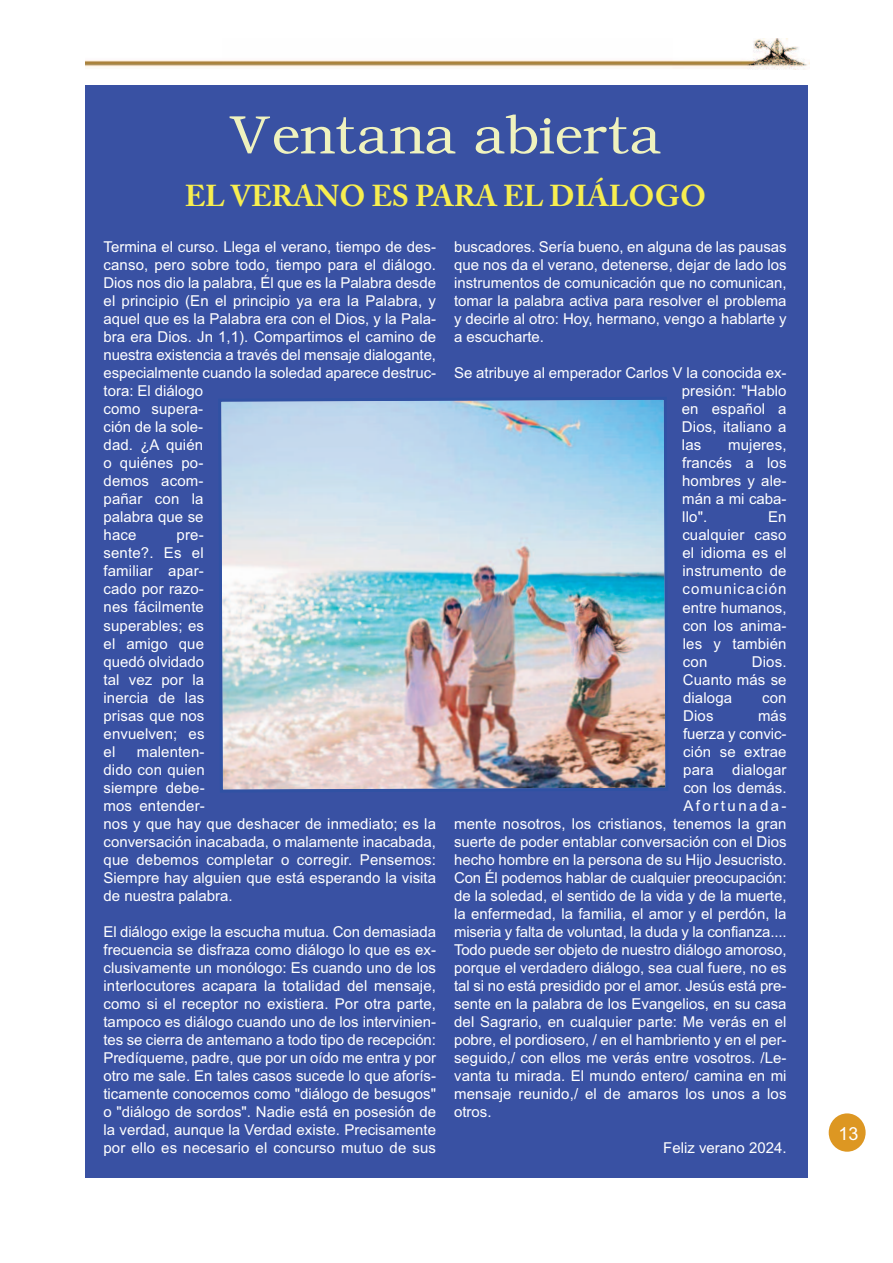
<style>
.page{position:relative;width:893px;height:1263px;background:#fff}
.page>*{position:absolute;margin:0;border:0;box-sizing:border-box;transform-origin:0 0}
.t1{font:54px "Angleterre";color:#eff2be}
.t2{font:700 30px "Adobe Caslon Pro";color:#f7ee50}
.t3{font:18px "Arial";color:#fff}
.t4{font:15px/18px "Arial";color:#fff;text-align:justify}
.t5{font:15px "Arial";letter-spacing:.165em;color:#fff}
</style>
<div class="page">
<div style="left:829px;top:1113px;width:37px;height:39px;background:#dd9722;border-radius:50%"></div>
<img style="left:85px;top:38px;width:725px;height:32px">
<div style="left:85px;top:85px;width:723px;height:1093px;background:#3951a3"></div>
<img style="left:221px;top:400px;width:445px;height:390px">
<h1 class="t1" style="left:231px;top:100px;width:432px">Ventana abierta</h1>
<h2 class="t2" style="left:185px;top:184px;width:523px">EL VERANO ES PARA EL DIÁLOGO</h2>
<p class="t4" style="left:103px;top:238px;width:334px;text-align:left">Termina el curso. Llega el verano, tiempo de des&shy;canso, pero sobre todo, tiempo para el diálogo.<br>Dios nos dio la palabra, Él que es la Palabra desde el principio (En el principio ya era la Palabra, y aquel que es la Palabra era con el Dios, y la Pala&shy;bra era Dios. Jn 1,1). Compartimos el camino de nuestra existencia a través del mensaje dialogante, especialmente cuando la soledad aparece destruc&shy;tora: El diálogo<br>como supera-<br>ción de la sole-<br>dad. ¿A quién<br>o quiénes po-<br>demos acom-<br>pañar con la<br>palabra que se<br>hace</p>
<p class="t4" style="left:104px;top:526px;width:103px;text-indent:73px">pre&shy;sente?. Es el familiar apar&shy;cado por razo&shy;nes fácilmente superables; es el amigo que quedó olvidado tal vez por la inercia de las prisas que nos envuelven; es el</p>
<p class="t4" style="left:104px;top:742px;width:334px;text-align:left;text-indent:33px">malenten-<br>dido con quien<br>siempre debe-<br>mos entender-<br>nos y que hay que deshacer de inmediato; es la conversación inacabada, o malamente inacabada, que debemos completar o corregir. Pensemos:<br>Siempre hay alguien que está esperando la visita de nuestra palabra.</p>
<p class="t4" style="left:103px;top:922px;width:334px">El diálogo exige la escucha mutua. Con demasiada frecuencia se disfraza como diálogo lo que es ex&shy;clusivamente un monólogo: Es cuando uno de los interlocutores acapara la totalidad del mensaje, como si el receptor no existiera. Por otra parte, tampoco es diálogo cuando uno de los intervinien&shy;tes se cierra de antemano a todo tipo de recepción:<br>Predíqueme, padre, que por un oído me entra y por otro me sale. En tales casos sucede lo que aforís&shy;ticamente conocemos como "diálogo de besugos" o "diálogo de sordos". Nadie está en posesión de la verdad, aunque la Verdad existe. Precisamente por ello es necesario el concurso mutuo de sus</p>
<p class="t4" style="left:454px;top:238px;width:334px">buscadores. Sería bueno, en alguna de las pausas que nos da el verano, detenerse, dejar de lado los instrumentos de comunicación que no comunican, tomar la palabra activa para resolver el problema y decirle al otro: Hoy, hermano, vengo a hablarte y a escucharte.</p>
<p class="t4" style="left:682px;top:364px;width:106px;text-indent:-228px">Se atribuye al emperador Carlos V la conocida ex&shy;presión: "Hablo en español a Dios, italiano a las</p>
<p class="t4" style="left:682px;top:436px;width:106px;text-indent:46px">mujeres, francés a los hombres y ale&shy;mán a mi caba&shy;llo".</p>
<p class="t4" style="left:682px;top:508px;width:106px;text-indent:86px">En cualquier caso el idioma es el instrumento de comunicación entre humanos, con los anima&shy;les y también con</p>
<p class="t4" style="left:683px;top:652px;width:105px;text-indent:69px">Dios.<br>Cuanto más se dialoga</p>
<p class="t4" style="left:762px;top:688px;width:26px">con</p>
<p class="t4" style="left:683px;top:706px;width:32px">Dios</p>
<p class="t4" style="left:758px;top:706px;width:30px">más</p>
<p class="t4" style="left:683px;top:724px;width:105px">fuerza y convic-</p>
<p class="t4" style="left:683px;top:742px;width:105px">ción se extrae</p>
<p class="t4" style="left:683px;top:760px;width:105px">para dialogar</p>
<p class="t4" style="left:683px;top:778px;width:105px">con los demás.</p>
<p class="t5" style="left:683px;top:796px;width:105px">Afortunada-</p>
<p class="t4" style="left:454px;top:814px;width:334px">mente nosotros, los cristianos, tenemos la gran</p>
<p class="t4" style="left:454px;top:832px;width:334px">suerte de poder entablar conversación con el Dios</p>
<p class="t4" style="left:454px;top:850px;width:334px">hecho hombre en la persona de su Hijo Jesucristo.</p>
<p class="t4" style="left:454px;top:868px;width:334px">Con Él podemos hablar de cualquier preocupación:</p>
<p class="t4" style="left:454px;top:886px;width:334px">de la soledad, el sentido de la vida y de la muerte,</p>
<p class="t4" style="left:454px;top:904px;width:334px">la enfermedad, la familia, el amor y el perdón, la</p>
<p class="t4" style="left:454px;top:922px;width:334px">miseria y falta de voluntad, la duda y la confianza....</p>
<p class="t4" style="left:454px;top:940px;width:334px">Todo puede ser objeto de nuestro diálogo amoroso,</p>
<p class="t4" style="left:454px;top:958px;width:334px">porque el verdadero diálogo, sea cual fuere, no es</p>
<p class="t4" style="left:454px;top:976px;width:334px">tal si no está presidido por el amor. Jesús está pre-</p>
<p class="t4" style="left:454px;top:994px;width:334px">sente en la palabra de los Evangelios, en su casa</p>
<p class="t4" style="left:454px;top:1012px;width:334px">del Sagrario, en cualquier parte: Me verás en el</p>
<p class="t4" style="left:454px;top:1030px;width:334px">pobre, el pordiosero, / en el hambriento y en el per-</p>
<p class="t4" style="left:454px;top:1048px;width:334px">seguido,/ con ellos me verás entre vosotros. /Le-</p>
<p class="t4" style="left:454px;top:1066px;width:334px">vanta tu mirada. El mundo entero/ camina en mi</p>
<p class="t4" style="left:454px;top:1084px;width:334px">mensaje reunido,/ el de amaros los unos a los</p>
<p class="t4" style="left:454px;top:1102px;width:39px">otros.</p>
<p class="t4" style="left:663px;top:1138px;width:125px">Feliz verano 2024.</p>
<p class="t3" style="left:838px;top:1123px;width:22px">13</p>
</div>
